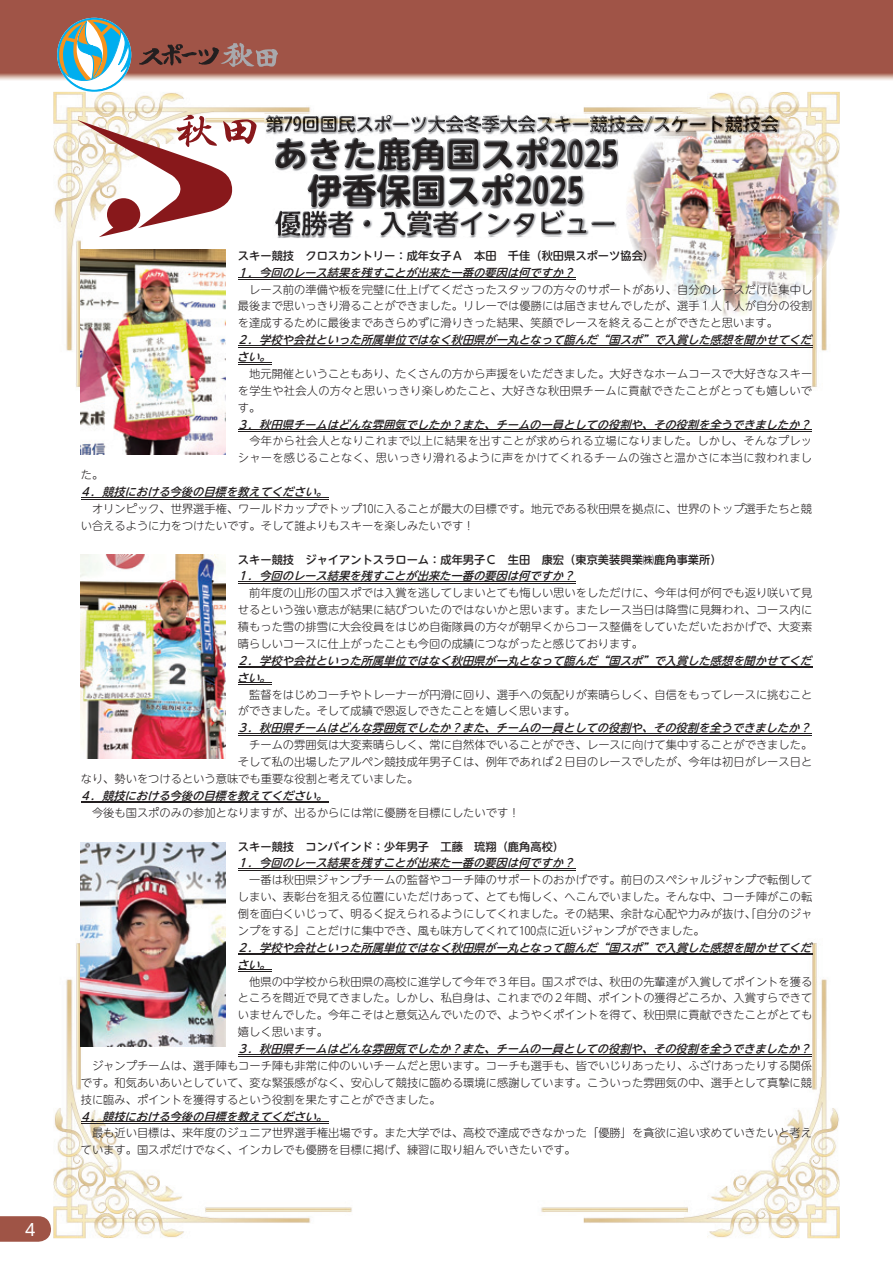
<style>
.page{position:relative;width:893px;height:1263px;background:#fff}
.page>*{position:absolute;margin:0;border:0;box-sizing:border-box;transform-origin:0 0}
.t1{font:16.5px "UD Shin Go NT Pro";color:#fff}
.t2{font:300 11.25px/16.8px "UD Shin M Go Pro";color:#231f20;text-align:justify}
.t3{font:italic 500 11.25px/16.8px "UD Shin M Go Pro";color:#231f20}
.t4{font:500 11.25px "UD Shin M Go Pro";color:#231f20}
.t5{font:300 11.25px/16.8px "UD Shin M Go Pro";letter-spacing:.02em;color:#231f20}
</style>
<div class="page">
<img style="left:0;top:0;width:893px;height:80px">
<svg style="left:139px;top:43px;width:139px;height:24px;background:#8d5951"></svg>
<svg style="left:0;top:1216px;width:51px;height:26px"></svg>
<div style="left:26px;top:1223px;width:9px;height:13px;background:#9f5446"></div>
<svg style="left:57px;top:18px;width:74px;height:74px"></svg>
<img style="left:53px;top:92px;width:787px;height:1146px">
<img style="left:687px;top:103px;width:138px;height:53px">
<img style="left:734px;top:156px;width:106px;height:161px">
<img style="left:629px;top:238px;width:97px;height:79px">
<svg style="left:69px;top:115px;width:188px;height:122px"></svg>
<img style="left:685px;top:113px;width:94px;height:1px">
<img style="left:265px;top:114px;width:361px;height:123px">
<img style="left:626px;top:114px;width:153px;height:123px">
<img style="left:266px;top:115px;width:393px;height:17px">
<img style="left:659px;top:115px;width:119px;height:17px">
<img style="left:275px;top:136px;width:342px;height:34px">
<img style="left:308px;top:173px;width:274px;height:34px">
<img style="left:275px;top:210px;width:339px;height:26px">
<hr style="left:238px;top:278px;width:337px;height:1px;background:#231f20">
<hr style="left:238px;top:279px;width:337px;height:1px;background:#231f20">
<hr style="left:238px;top:345px;width:574px;height:1px;background:#231f20">
<hr style="left:238px;top:347px;width:574px;height:1px;background:#231f20">
<hr style="left:238px;top:362px;width:34px;height:1px;background:#231f20">
<hr style="left:238px;top:364px;width:34px;height:1px;background:#231f20">
<hr style="left:238px;top:430px;width:574px;height:1px;background:#231f20">
<hr style="left:238px;top:431px;width:574px;height:1px;background:#231f20">
<hr style="left:81px;top:497px;width:247px;height:1px;background:#231f20">
<hr style="left:81px;top:499px;width:247px;height:1px;background:#231f20">
<hr style="left:238px;top:581px;width:337px;height:1px;background:#231f20">
<hr style="left:238px;top:583px;width:337px;height:1px;background:#231f20">
<hr style="left:238px;top:666px;width:574px;height:1px;background:#231f20">
<hr style="left:238px;top:668px;width:574px;height:1px;background:#231f20">
<hr style="left:238px;top:683px;width:34px;height:1px;background:#231f20">
<hr style="left:238px;top:684px;width:34px;height:1px;background:#231f20">
<hr style="left:238px;top:733px;width:574px;height:1px;background:#231f20">
<hr style="left:238px;top:735px;width:574px;height:1px;background:#231f20">
<hr style="left:81px;top:801px;width:247px;height:1px;background:#231f20">
<hr style="left:81px;top:803px;width:247px;height:1px;background:#231f20">
<hr style="left:238px;top:868px;width:337px;height:1px;background:#231f20">
<hr style="left:238px;top:870px;width:337px;height:1px;background:#231f20">
<hr style="left:238px;top:953px;width:574px;height:1px;background:#231f20">
<hr style="left:238px;top:954px;width:574px;height:1px;background:#231f20">
<hr style="left:238px;top:970px;width:34px;height:1px;background:#231f20">
<hr style="left:238px;top:971px;width:34px;height:1px;background:#231f20">
<hr style="left:238px;top:1054px;width:574px;height:1px;background:#231f20">
<hr style="left:238px;top:1056px;width:574px;height:1px;background:#231f20">
<hr style="left:81px;top:1121px;width:247px;height:1px;background:#231f20">
<hr style="left:81px;top:1123px;width:247px;height:1px;background:#231f20">
<img style="left:81px;top:554px;width:144px;height:205px">
<img style="left:81px;top:842px;width:144px;height:204px">
<img style="left:81px;top:250px;width:144px;height:204px">
<h1 class="t1" style="left:25px;top:1216px;width:12px">4</h1>
<p class="t4" style="left:238px;top:246px;width:418px">スキー競技　クロスカントリー：成年女子Ａ　本田　千佳（秋田県スポーツ協会）</p>
<p class="t3" style="left:237px;top:263px;width:344px">１．今回のレース結果を残すことが出来た一番の要因は何ですか？</p>
<p class="t2" style="left:238px;top:280px;width:576px">　レース前の準備や板を完璧に仕上げてくださったスタッフの方々のサポートがあり、自分のレースだけに集中し最後まで思いっきり滑ることができました。リレーでは優勝には届きませんでしたが、選手１人１人が自分の役割を達成するために最後まであきらめずに滑りきった結果、笑顔でレースを終えることができたと思います。</p>
<p class="t3" style="left:237px;top:331px;width:580px">２．学校や会社といった所属単位ではなく秋田県が一丸となって臨んだ“国スポ”で入賞した感想を聞かせてください。</p>
<p class="t2" style="left:238px;top:365px;width:576px">　地元開催ということもあり、たくさんの方から声援をいただきました。大好きなホームコースで大好きなスキーを学生や社会人の方々と思いっきり楽しめたこと、大好きな秋田県チームに貢献できたことがとっても嬉しいです。</p>
<p class="t3" style="left:237px;top:415px;width:580px">３．秋田県チームはどんな雰囲気でしたか？また、チームの一員としての役割や、その役割を全うできましたか？</p>
<p class="t5" style="left:238px;top:432px;width:576px">　今年から社会人となりこれまで以上に結果を出すことが求められる立場になりました。しかし、そんなプレッシャーを感じることなく、思いっきり滑れるように声をかけてくれるチームの強さと温かさに本当に救われまし</p>
<p class="t2" style="left:81px;top:466px;width:24px">た。</p>
<p class="t3" style="left:80px;top:483px;width:254px">４．競技における今後の目標を教えてください。</p>
<p class="t2" style="left:81px;top:500px;width:733px">　オリンピック、世界選手権、ワールドカップでトップ10に入ることが最大の目標です。地元である秋田県を拠点に、世界のトップ選手たちと競い合えるように力をつけたいです。そして誰よりもスキーを楽しみたいです！</p>
<p class="t4" style="left:238px;top:550px;width:485px">スキー競技　ジャイアントスラローム：成年男子Ｃ　生田　康宏（東京美装興業㈱鹿角事業所）</p>
<p class="t3" style="left:237px;top:567px;width:344px">１．今回のレース結果を残すことが出来た一番の要因は何ですか？</p>
<p class="t2" style="left:238px;top:584px;width:576px">　前年度の山形の国スポでは入賞を逃してしまいとても悔しい思いをしただけに、今年は何が何でも返り咲いて見せるという強い意志が結果に結びついたのではないかと思います。またレース当日は降雪に見舞われ、コース内に積もった雪の排雪に大会役員をはじめ自衛隊員の方々が朝早くからコース整備をしていただいたおかげで、大変素晴らしいコースに仕上がったことも今回の成績につながったと感じております。</p>
<p class="t3" style="left:237px;top:652px;width:580px">２．学校や会社といった所属単位ではなく秋田県が一丸となって臨んだ“国スポ”で入賞した感想を聞かせてください。</p>
<p class="t2" style="left:238px;top:685px;width:576px">　監督をはじめコーチやトレーナーが円滑に回り、選手への気配りが素晴らしく、自信をもってレースに挑むことができました。そして成績で恩返しできたことを嬉しく思います。</p>
<p class="t3" style="left:237px;top:719px;width:580px">３．秋田県チームはどんな雰囲気でしたか？また、チームの一員としての役割や、その役割を全うできましたか？</p>
<p class="t2" style="left:238px;top:736px;width:576px">　チームの雰囲気は大変素晴らしく、常に自然体でいることができ、レースに向けて集中することができました。</p>
<p class="t2" style="left:238px;top:753px;width:576px">そして私の出場したアルペン競技成年男子Ｃは、例年であれば２日目のレースでしたが、今年は初日がレース日と</p>
<p class="t2" style="left:81px;top:770px;width:339px">なり、勢いをつけるという意味でも重要な役割と考えていました。</p>
<p class="t3" style="left:80px;top:787px;width:254px">４．競技における今後の目標を教えてください。</p>
<p class="t2" style="left:81px;top:803px;width:440px">　今後も国スポのみの参加となりますが、出るからには常に優勝を目標にしたいです！</p>
<p class="t4" style="left:238px;top:837px;width:328px">スキー競技　コンバインド：少年男子　工藤　琉翔（鹿角高校）</p>
<p class="t3" style="left:237px;top:854px;width:344px">１．今回のレース結果を残すことが出来た一番の要因は何ですか？</p>
<p class="t2" style="left:238px;top:871px;width:576px">　一番は秋田県ジャンプチームの監督やコーチ陣のサポートのおかげです。前日のスペシャルジャンプで転倒してしまい、表彰台を狙える位置にいただけあって、とても悔しく、へこんでいました。そんな中、コーチ陣がこの転倒を面白くいじって、明るく捉えられるようにしてくれました。その結果、余計な心配や力みが抜け､｢自分のジャンプをする」ことだけに集中でき、風も味方してくれて100点に近いジャンプができました。</p>
<p class="t3" style="left:237px;top:938px;width:580px">２．学校や会社といった所属単位ではなく秋田県が一丸となって臨んだ“国スポ”で入賞した感想を聞かせてください。</p>
<p class="t2" style="left:238px;top:972px;width:576px">　他県の中学校から秋田県の高校に進学して今年で３年目。国スポでは、秋田の先輩達が入賞してポイントを獲るところを間近で見てきました。しかし、私自身は、これまでの２年間、ポイントの獲得どころか、入賞すらできていませんでした。今年こそはと意気込んでいたので、ようやくポイントを得て、秋田県に貢献できたことがとても嬉しく思います。</p>
<p class="t3" style="left:237px;top:1040px;width:580px">３．秋田県チームはどんな雰囲気でしたか？また、チームの一員としての役割や、その役割を全うできましたか？</p>
<p class="t2" style="left:81px;top:1057px;width:733px">　ジャンプチームは、選手陣もコーチ陣も非常に仲のいいチームだと思います。コーチも選手も、皆でいじりあったり、ふざけあったりする関係です。和気あいあいとしていて、変な緊張感がなく、安心して競技に臨める環境に感謝しています。こういった雰囲気の中、選手として真摯に競技に臨み、ポイントを獲得するという役割を果たすことができました。</p>
<p class="t3" style="left:80px;top:1107px;width:254px">４．競技における今後の目標を教えてください。</p>
<p class="t2" style="left:81px;top:1124px;width:733px">　最も近い目標は、来年度のジュニア世界選手権出場です。また大学では、高校で達成できなかった「優勝」を貪欲に追い求めていきたいと考えています。国スポだけでなく、インカレでも優勝を目標に掲げ、練習に取り組んでいきたいです。</p>
</div>
